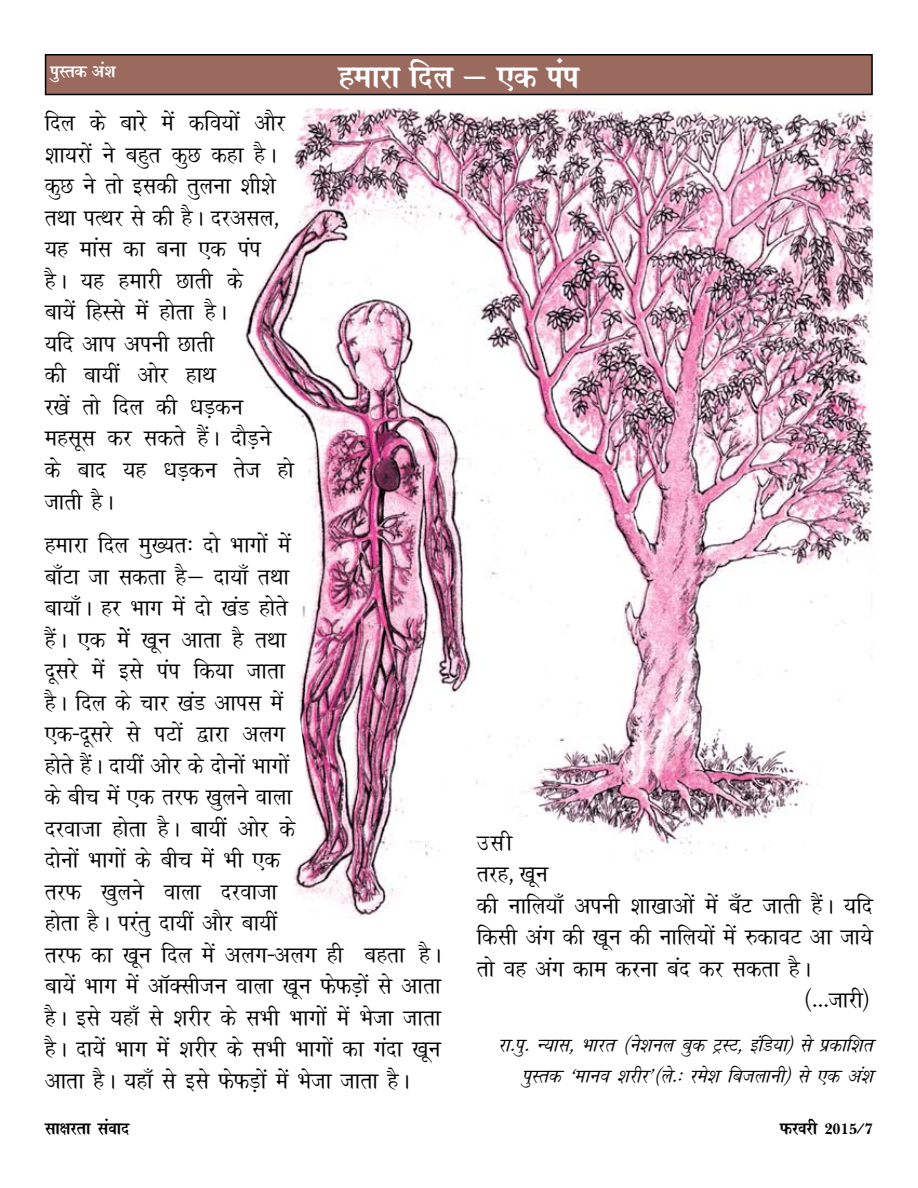
<style>
.page{position:relative;width:918px;height:1188px;background:#fff}
.page>*{position:absolute;margin:0;border:0;box-sizing:border-box;transform-origin:0 0}
.t1{font:700 39px "Shiva";color:#fff}
.t2{font:500 27px/31.5px "Shiva";color:#000}
.t3{font:italic 500 22.5px/31.5px "Shiva";color:#000;text-align:right}
.t4{font:700 21px "Shiva";color:#000}
.t5{font:700 21px "Shiva";color:#fff}
</style>
<div class="page">
<div style="left:46px;top:55px;width:826px;height:39px;background:#9a6a5e"></div>
<div style="left:45px;top:54px;width:828px;height:41px;border:2px solid #000"></div>
<img style="left:245px;top:108px;width:628px;height:810px">
<p class="t5" style="left:50px;top:57px;width:67px">iqLrd va'k</p>
<h1 class="t1" style="left:339px;top:49px;width:242px">gekjk fny µ ,d iai</h1>
<p class="t2" style="left:45px;top:110px;width:251px">fny ds ckjs esa dfo;ksa vkSj 'kk;jksa us cgqr dqN dgk gSA dqN us rks bldh rqyuk 'kh'ks rFkk iRFkj ls dh gSA njvly] ;g ekal dk cuk ,d iai<br>gSA ;g gekjh Nkrh ds<br>ck;sa fgLls esa gksrk gSA<br>;fn vki viuh Nkrh<br>dh ck;ha vksj gkFk<br>j[ksa rks fny dh èkM+du eglwl dj ldrs gSaA nkSM+us<br>ds ckn ;g èkM+du rst gks tkrh gSA</p>
<p class="t2" style="left:45px;top:532px;width:398px">gekjk fny eq[;r% nks Hkkxksa esa<br>ck¡Vk tk ldrk gSµ nk;k¡ rFkk<br>ck;k¡A gj Hkkx esa nks [kaM gksrs<br>gSaA ,d esa [kwu vkrk gS rFkk<br>nwljs esa bls iai fd;k tkrk<br>gSA fny ds pkj [kaM vkil esa<br>,d&amp;nwljs ls iVksa }kjk vyx<br>gksrs gSaA nk;ha vksj ds nksuksa Hkkxksa<br>ds chp esa ,d rjQ [kqyus okyk<br>njoktk gksrk gSA ck;ha vksj ds<br>nksuksa Hkkxksa ds chp esa Hkh ,d<br>rjQ [kqyus okyk njoktk<br>gksrk gSA ijarq nk;ha vkSj ck;ha<br>rjQ dk [kwu fny esa vyx&amp;vyx gh cgrk gSA ck;sa Hkkx esa vkWDlhtu okyk [kwu QsQM+ksa ls vkrk gSA bls ;gk¡ ls 'kjhj ds lHkh Hkkxksa esa Hkstk tkrk gSA nk;sa Hkkx esa 'kjhj ds lHkh Hkkxksa dk xank [kwu vkrk gSA ;gk¡ ls bls QsQM+ksa esa Hkstk tkrk gSA</p>
<p class="t2" style="left:477px;top:830px;width:37px">mlh</p>
<p class="t2" style="left:477px;top:861px;width:73px">rjg] [kwu</p>
<p class="t2" style="left:477px;top:893px;width:397px">dh ukfy;k¡ viuh 'kk[kkvksa esa c¡V tkrh gSaA ;fn</p>
<p class="t2" style="left:477px;top:924px;width:397px">fdlh vax dh [kwu dh ukfy;ksa esa #dkoV vk tk;s</p>
<p class="t2" style="left:477px;top:956px;width:335px">rks og vax dke djuk can dj ldrk gSA</p>
<p class="t2" style="left:803px;top:987px;width:67px">¼---tkjh½</p>
<p class="t3" style="left:498px;top:1031px;width:384px">jk-iq-U;kl]Hkkjr¼us 'kuycqdVªLV]bafM;k½ls izdkf'kr iqLrd^ekuo'kjhj*¼ys -%jes 'kfctykuh½ls ,dva'k</p>
<p class="t4" style="left:45px;top:1114px;width:86px">lk{kjrk laokn</p>
<p class="t4" style="left:780px;top:1114px;width:94px">Qjojh 2015@7</p>
</div>
